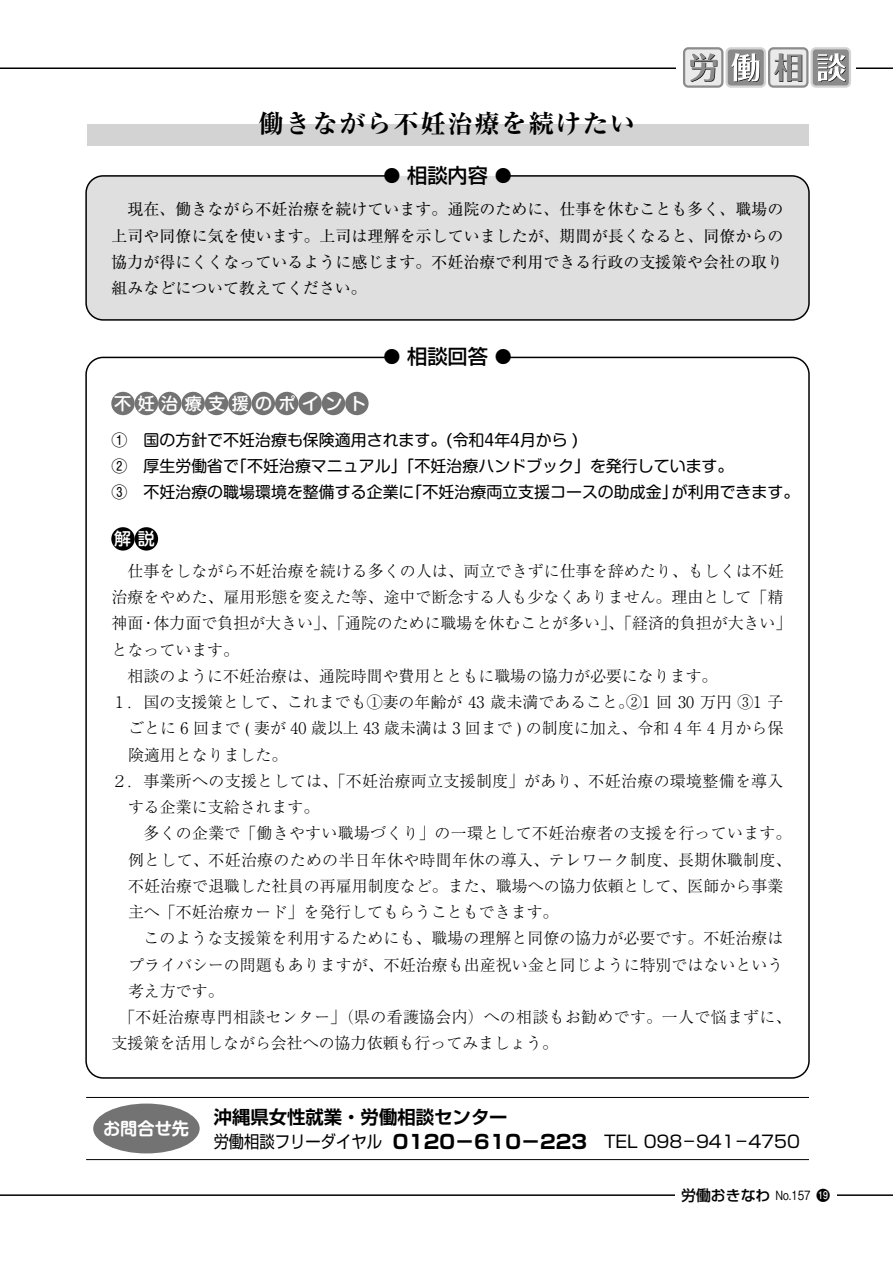
<style>
.page{position:relative;width:893px;height:1263px;background:#fff}
.page>*{position:absolute;margin:0;border:0;box-sizing:border-box;transform-origin:0 0}
.t1{font:700 expanded 25.5px "Ryumin Pro";letter-spacing:.06em;color:#000}
.t2{font:500 20.25px "Shin Go Pro";color:#000}
.t3{font:700 18.3px "Shin Go Pro De";color:#000}
.t4{font:700 17.25px "Shin M Go Pro De";color:#fff}
.t5{font:16.95px "Shin Go Pro";color:#000;scale:.9 1}
.t6{font:500 16.95px "Shin M Go Pro";letter-spacing:.38em;color:#fff}
.t7{font:300 15.9px "Ryumin Pro";letter-spacing:.005em;color:#000}
.t8{font:15.9px/26.2px "Ryumin Pro";letter-spacing:.005em;color:#000;text-align:justify}
.t9{font:15.9px/26.2px "Shin M Go Pro";color:#000}
.t10{font:500 14.85px "Shin Go Pro";color:#000}
.s1{font-size:16.95px}
.s2{font-weight:700;font-size:19.2px}
.s3{font-family:"Gothic BBB Pro";font-size:12.75px}
.s4{font-family:"Futo Go B101 Pro";font-weight:700;font-size:10.65px;color:#fff}
</style>
<div class="page">
<hr style="left:0;top:68px;width:893px;height:1px;background:#000">
<hr style="left:0;top:1194px;width:893px;height:2px;background:#000">
<div style="left:675px;top:1184px;width:162px;height:21px;background:#fff"></div>
<div style="left:86px;top:176px;width:723px;height:144px;background:#dfdfdf;border-radius:17px"></div>
<div style="left:87px;top:125px;width:721px;height:21px;background:#d3d3d3"></div>
<div style="left:93px;top:1103px;width:107px;height:50px;background:#737373;border-radius:50%"></div>
<hr style="left:86px;top:1097px;width:723px;height:1px;background:#000">
<hr style="left:86px;top:1159px;width:723px;height:1px;background:#000">
<div style="left:85px;top:175px;width:725px;height:146px;border:2px solid #000;border-radius:17px"></div>
<div style="left:111px;top:392px;width:24px;height:23px;background:#737373;border-radius:50%"></div>
<div style="left:135px;top:392px;width:23px;height:23px;background:#737373;border-radius:50%"></div>
<div style="left:158px;top:392px;width:23px;height:23px;background:#737373;border-radius:50%"></div>
<div style="left:181px;top:392px;width:24px;height:23px;background:#737373;border-radius:50%"></div>
<div style="left:205px;top:392px;width:23px;height:23px;background:#737373;border-radius:50%"></div>
<div style="left:228px;top:392px;width:24px;height:23px;background:#737373;border-radius:50%"></div>
<div style="left:252px;top:392px;width:23px;height:23px;background:#737373;border-radius:50%"></div>
<div style="left:275px;top:392px;width:23px;height:23px;background:#737373;border-radius:50%"></div>
<div style="left:298px;top:392px;width:24px;height:23px;background:#737373;border-radius:50%"></div>
<div style="left:322px;top:392px;width:23px;height:23px;background:#737373;border-radius:50%"></div>
<div style="left:345px;top:392px;width:24px;height:23px;background:#737373;border-radius:50%"></div>
<div style="left:111px;top:527px;width:24px;height:24px;background:#000;border-radius:50%"></div>
<div style="left:135px;top:527px;width:23px;height:24px;background:#000;border-radius:50%"></div>
<div style="left:677px;top:57px;width:179px;height:20px;background:#fff"></div>
<div style="left:684px;top:48px;width:38px;height:39px;background:#eaeaea;border-radius:4px"></div>
<div style="left:683px;top:47px;width:40px;height:41px;border:2px solid #8b8b8b;border-radius:4px"></div>
<div style="left:727px;top:48px;width:38px;height:39px;background:#8b8b8b;border-radius:4px"></div>
<div style="left:725px;top:47px;width:41px;height:41px;border:2px solid #d3d3d3;border-radius:4px"></div>
<div style="left:769px;top:48px;width:38px;height:39px;background:#eaeaea;border-radius:4px"></div>
<div style="left:768px;top:47px;width:40px;height:41px;border:2px solid #8b8b8b;border-radius:4px"></div>
<div style="left:812px;top:48px;width:38px;height:39px;background:#8b8b8b;border-radius:4px"></div>
<div style="left:810px;top:47px;width:41px;height:41px;border:2px solid #d3d3d3;border-radius:4px"></div>
<svg style="left:690px;top:53px;width:27px;height:29px"></svg>
<svg style="left:731px;top:53px;width:29px;height:29px"></svg>
<svg style="left:774px;top:53px;width:28px;height:29px"></svg>
<svg style="left:817px;top:53px;width:29px;height:29px"></svg>
<h1 class="t1" style="left:258px;top:103px;width:379px">働きながら不妊治療を続けたい</h1>
<p class="t2" style="left:383px;top:158px;width:130px"><span class="s1">●</span> 相談内容 <span class="s1">●</span></p>
<p class="t8" style="left:112px;top:195px;width:673px">　現在、働きながら不妊治療を続けています。通院のために、仕事を休むことも多く、職場の上司や同僚に気を使います。上司は理解を示していましたが、期間が長くなると、同僚からの協力が得にくくなっているように感じます。不妊治療で利用できる行政の支援策や会社の取り組みなどについて教えてください。</p>
<p class="t6" style="left:114px;top:390px;width:253px">不妊治療支援のポイント</p>
<p class="t2" style="left:383px;top:340px;width:130px"><span class="s1">●</span> 相談回答 <span class="s1">●</span></p>
<p class="t9" style="left:112px;top:425px;width:689px">①　国の方針で不妊治療も保険適用されます。(令和4年4月から )<br>②　厚生労働省で「不妊治療マニュアル」「不妊治療ハンドブック」を発行しています。<br>③　不妊治療の職場環境を整備する企業に「不妊治療両立支援コースの助成金」が利用できます。</p>
<p class="t6" style="left:114px;top:525px;width:42px">解説</p>
<p class="t7" style="left:112px;top:558px;width:673px">　仕事をしながら不妊治療を続ける多くの人は、両立できずに仕事を辞めたり、もしくは不妊</p>
<p class="t7" style="left:112px;top:585px;width:673px">治療をやめた、雇用形態を変えた等、途中で断念する人も少なくありません。理由として「精</p>
<p class="t7" style="left:112px;top:611px;width:681px">神面・体力面で負担が大きい」、「通院のために職場を休むことが多い」、「経済的負担が大きい」</p>
<p class="t7" style="left:112px;top:637px;width:129px">となっています。</p>
<p class="t7" style="left:112px;top:663px;width:607px">　相談のように不妊治療は、通院時間や費用とともに職場の協力が必要になります。</p>
<p class="t7" style="left:112px;top:690px;width:673px">１．国の支援策として、これまでも①妻の年齢が 43 歳未満であること。②1 回 30 万円 ③1 子</p>
<p class="t7" style="left:128px;top:716px;width:657px">ごとに 6 回まで ( 妻が 40 歳以上 43 歳未満は 3 回まで ) の制度に加え、令和 4 年 4 月から保</p>
<p class="t7" style="left:128px;top:742px;width:161px">険適用となりました。</p>
<p class="t7" style="left:112px;top:768px;width:673px">２．事業所への支援としては、「不妊治療両立支援制度」があり、不妊治療の環境整備を導入</p>
<p class="t7" style="left:128px;top:795px;width:193px">する企業に支給されます。</p>
<p class="t7" style="left:112px;top:821px;width:681px">　　多くの企業で「働きやすい職場づくり」の一環として不妊治療者の支援を行っています。</p>
<p class="t7" style="left:128px;top:847px;width:665px">例として、不妊治療のための半日年休や時間年休の導入、テレワーク制度、長期休職制度、</p>
<p class="t7" style="left:128px;top:873px;width:657px">不妊治療で退職した社員の再雇用制度など。また、職場への協力依頼として、医師から事業</p>
<p class="t7" style="left:128px;top:900px;width:432px">主へ「不妊治療カード」を発行してもらうこともできます。</p>
<p class="t7" style="left:112px;top:926px;width:673px">　　このような支援策を利用するためにも、職場の理解と同僚の協力が必要です。不妊治療は</p>
<p class="t7" style="left:128px;top:952px;width:657px">プライバシーの問題もありますが、不妊治療も出産祝い金と同じように特別ではないという</p>
<p class="t7" style="left:128px;top:978px;width:97px">考え方です。</p>
<p class="t7" style="left:112px;top:1005px;width:681px">　「不妊治療専門相談センター」（県の看護協会内）への相談もお勧めです。一人で悩まずに、</p>
<p class="t7" style="left:112px;top:1031px;width:448px">支援策を活用しながら会社への協力依頼も行ってみましょう。</p>
<p class="t3" style="left:214px;top:1102px;width:295px">沖縄県女性就業・労働相談センター</p>
<p class="t5" style="left:214px;top:1127px;width:653px">労働相談フリーダイヤル <span class="s2">0120－610－223</span>　TEL 098－941－4750</p>
<p class="t4" style="left:103px;top:1114px;width:105px">お問合せ先　</p>
<p class="t10" style="left:681px;top:1183px;width:151px">労働おきなわ <span class="s3">No.157</span> ●<span class="s4">191</span></p>
</div>
